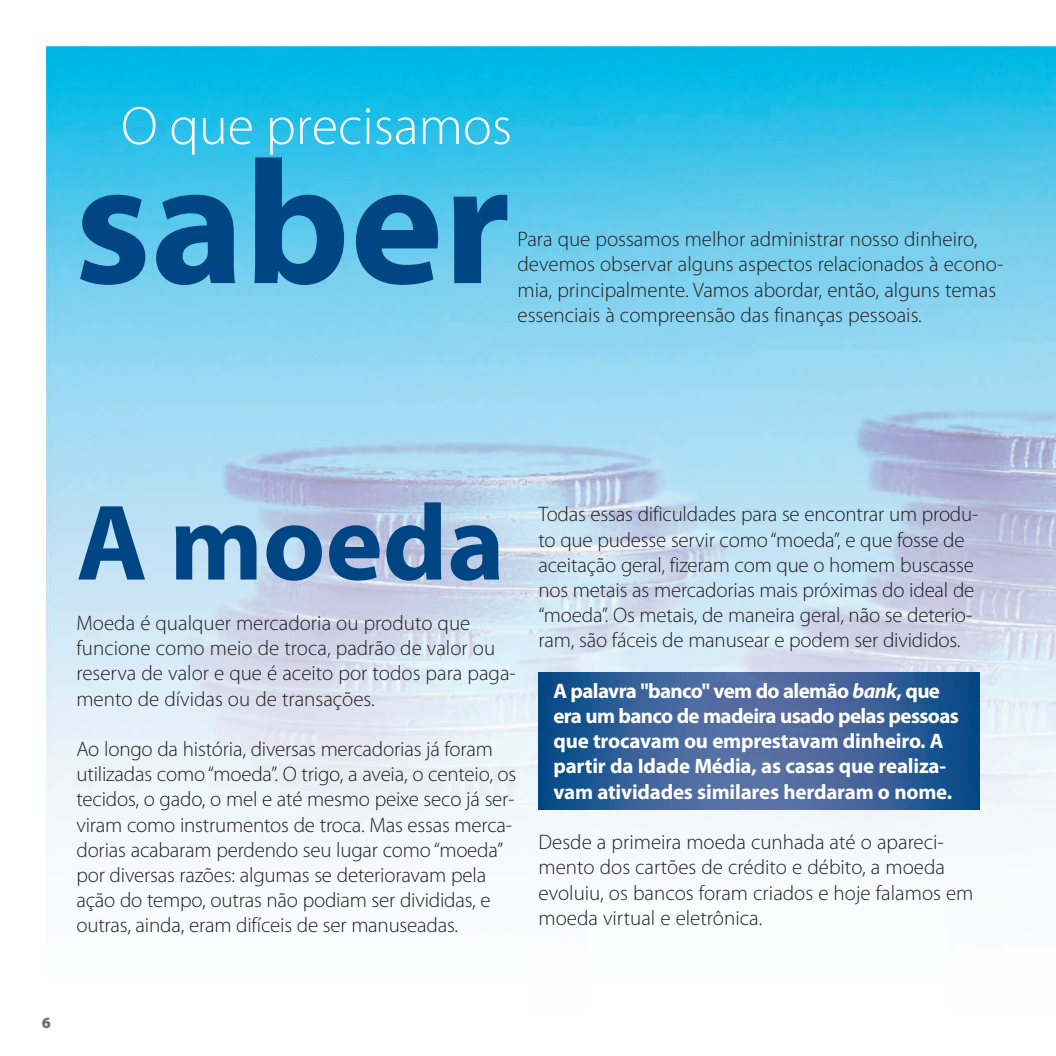
<style>
.page{position:relative;width:1056px;height:1056px;background:#fff}
.page>*{position:absolute;margin:0;border:0;box-sizing:border-box;transform-origin:0 0}
.t1{font:700 176.75px "Myriad Pro";color:#004684}
.t2{font:700 108.5px "Myriad Pro";color:#004684}
.t3{font:300 54.25px "Myriad Pro";color:#fff}
.t4{font:300 21px/25.2px "Myriad Pro";letter-spacing:-.01em;color:#231f20}
.t5{font:700 21px/25.2px "Myriad Pro";letter-spacing:-.01em;color:#fff}
.t6{font:900 15.75px "Myriad Pro";color:#6c6d70}
.s1{font-style:italic}
</style>
<div class="page">
<img style="left:47px;top:47px;width:961px;height:443px">
<img style="left:1008px;top:47px;width:48px;height:806px">
<img style="left:527px;top:490px;width:482px;height:186px">
<img style="left:527px;top:676px;width:60px;height:259px">
<img style="left:949px;top:676px;width:60px;height:177px">
<div style="left:587px;top:809px;width:362px;height:39px;background:#f3f8fc"></div>
<img style="left:538px;top:672px;width:441px;height:137px">
<h3 class="t3" style="left:121px;top:96px;width:392px">O que precisamos</h3>
<h1 class="t1" style="left:74px;top:124px;width:438px">saber</h1>
<p class="t4" style="left:517px;top:227px;width:487px">Para que possamos melhor administrar nosso dinheiro, devemos observar alguns aspectos relacionados à econo&shy;mia, principalmente. Vamos abordar, então, alguns temas essenciais à compreensão das finanças pessoais.</p>
<h2 class="t2" style="left:76px;top:482px;width:430px">A moeda</h2>
<p class="t4" style="left:76px;top:611px;width:441px">Moeda é qualquer mercadoria ou produto que funcione como meio de troca, padrão de valor ou reserva de valor e que é aceito por todos para paga&shy;mento de dívidas ou de transações.</p>
<p class="t4" style="left:76px;top:737px;width:441px">Ao longo da história, diversas mercadorias já foram utilizadas como “moeda”. O trigo, a aveia, o centeio, os tecidos, o gado, o mel e até mesmo peixe seco já ser&shy;viram como instrumentos de troca. Mas essas merca&shy;dorias acabaram perdendo seu lugar como “moeda” por diversas razões: algumas se deterioravam pela ação do tempo, outras não podiam ser divididas, e outras, ainda, eram difíceis de ser manuseadas.</p>
<p class="t4" style="left:538px;top:502px;width:441px">Todas essas dificuldades para se encontrar um produ&shy;to que pudesse servir como “moeda”, e que fosse de aceitação geral, fizeram com que o homem buscasse nos metais as mercadorias mais próximas do ideal de “moeda”. Os metais, de maneira geral, não se deterio&shy;ram, são fáceis de manusear e podem ser divididos.</p>
<p class="t5" style="left:553px;top:678px;width:407px">A palavra "banco" vem do alemão <span class="s1">bank</span>, que era um banco de madeira usado pelas pessoas que trocavam ou emprestavam dinheiro. A partir da Idade Média, as casas que realiza&shy;vam atividades similares herdaram o nome.</p>
<p class="t4" style="left:538px;top:830px;width:436px">Desde a primeira moeda cunhada até o apareci&shy;mento dos cartões de crédito e débito, a moeda evoluiu, os bancos foram criados e hoje falamos em moeda virtual e eletrônica.</p>
<p class="t6" style="left:42px;top:1014px;width:11px">6</p>
</div>
